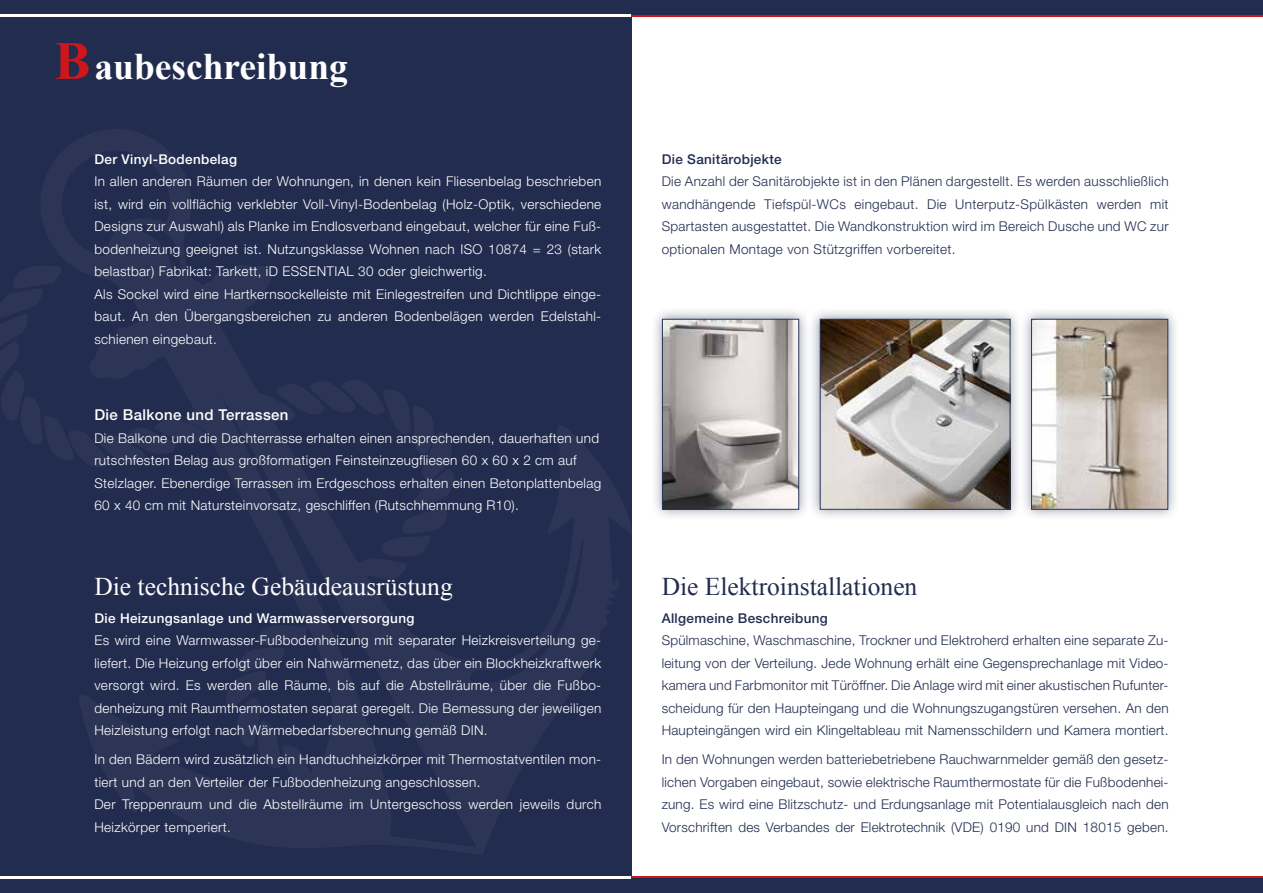
<style>
.page{position:relative;width:1263px;height:893px;background:#fff}
.page>*{position:absolute;margin:0;border:0;box-sizing:border-box;transform-origin:0 0}
.t1{font:700 37.5px "Times New Roman";color:#fff}
.t2{font:25.5px "Times New Roman";color:#fff}
.t3{font:25.5px "Times New Roman";color:#222c4e}
.t4{font:500 15px "Helvetica Neue";letter-spacing:.025em;color:#fff}
.t5{font:300 13.5px/22.5px "Helvetica Neue";letter-spacing:.025em;color:#fff}
.t6{font:300 13.5px/22.5px "Helvetica Neue";letter-spacing:.015em;color:#222c4e;text-align:justify}
.t7{font:500 13.5px "Helvetica Neue";letter-spacing:.025em;color:#fff}
.t8{font:500 13.5px "Helvetica Neue";letter-spacing:.025em;color:#222c4e}
.s1{font-size:54px;color:#cd171a}
</style>
<div class="page">
<div style="left:0;top:0;width:631px;height:893px;background:#222c4e"></div>
<hr style="left:0;top:876px;width:631px;height:2px;background:#fff">
<hr style="left:0;top:14px;width:631px;height:3px;background:#fff">
<hr style="left:631px;top:14px;width:632px;height:3px;background:#cd171a">
<hr style="left:631px;top:876px;width:632px;height:2px;background:#cd171a">
<div style="left:631px;top:878px;width:632px;height:15px;background:#222c4e"></div>
<div style="left:650px;top:307px;width:161px;height:214px;background:#222c4e;opacity:.5"></div>
<img style="left:664px;top:321px;width:133px;height:187px">
<div style="left:662px;top:319px;width:137px;height:191px;border:1px solid #28355c"></div>
<div style="left:1019px;top:307px;width:161px;height:214px;background:#222c4e;opacity:.5"></div>
<img style="left:1033px;top:321px;width:133px;height:187px">
<div style="left:1031px;top:319px;width:137px;height:191px;border:1px solid #28355c"></div>
<div style="left:808px;top:307px;width:214px;height:214px;background:#222c4e;opacity:.5"></div>
<img style="left:822px;top:321px;width:186px;height:187px">
<div style="left:820px;top:319px;width:190px;height:191px;border:1px solid #28355c"></div>
<div style="left:631px;top:0;width:632px;height:14px;background:#222c4e"></div>
<h1 class="t1" style="left:54px;top:40px;width:295px"><span class="s1">B</span>aubeschreibung</h1>
<p class="t7" style="left:94px;top:151px;width:144px">Der Vinyl-Bodenbelag</p>
<p class="t5" style="left:94px;top:170px;width:508px">In allen anderen Räumen der Wohnungen, in denen kein Fliesenbelag beschrieben ist, wird ein vollflächig verklebter Voll-Vinyl-Bodenbelag (Holz-Optik, verschiedene Designs zur Auswahl) als Planke im Endlosverband eingebaut, welcher für eine Fuß&shy;bodenheizung geeignet ist. Nutzungsklasse Wohnen nach ISO 10874 = 23 (stark belastbar) Fabrikat: Tarkett, iD ESSENTIAL 30 oder gleichwertig.<br>Als Sockel wird eine Hartkernsockelleiste mit Einlegestreifen und Dichtlippe einge&shy;baut. An den Übergangsbereichen zu anderen Bodenbelägen werden Edelstahl&shy;schienen eingebaut.</p>
<p class="t4" style="left:94px;top:406px;width:196px">Die Balkone und Terrassen</p>
<p class="t5" style="left:94px;top:426px;width:508px">Die Balkone und die Dachterrasse erhalten einen ansprechenden, dauerhaften und rutschfesten Belag aus großformatigen Feinsteinzeugfliesen 60 x 60 x 2 cm auf Stelzlager. Ebenerdige Terrassen im Erdgeschoss erhalten einen Betonplattenbelag 60 x 40 cm mit Natursteinvorsatz, geschliffen (Rutschhemmung R10).</p>
<h2 class="t2" style="left:94px;top:569px;width:360px">Die technische Gebäudeausrüstung</h2>
<p class="t7" style="left:94px;top:610px;width:322px">Die Heizungsanlage und Warmwasserversorgung</p>
<p class="t5" style="left:94px;top:629px;width:508px;text-align:justify">Es wird eine Warmwasser-Fußbodenheizung mit separater Heizkreisverteilung ge&shy;liefert. Die Heizung erfolgt über ein Nahwärmenetz, das über ein Blockheizkraftwerk versorgt wird. Es werden alle Räume, bis auf die Abstellräume, über die Fußbo&shy;denheizung mit Raumthermostaten separat geregelt. Die Bemessung der jeweiligen Heizleistung erfolgt nach Wärmebedarfsberechnung gemäß DIN.</p>
<p class="t5" style="left:94px;top:748px;width:508px">In den Bädern wird zusätzlich ein Handtuchheizkörper mit Thermostatventilen mon&shy;tiert und an den Verteiler der Fußbodenheizung angeschlossen.<br>Der Treppenraum und die Abstellräume im Untergeschoss werden jeweils durch Heizkörper temperiert.</p>
<p class="t8" style="left:662px;top:151px;width:122px">Die Sanitärobjekte</p>
<p class="t6" style="left:662px;top:170px;width:508px">Die Anzahl der Sanitärobjekte ist in den Plänen dargestellt. Es werden ausschließlich wandhängende Tiefspül-WCs eingebaut. Die Unterputz-Spülkästen werden mit Spartasten ausgestattet. Die Wandkonstruktion wird im Bereich Dusche und WC zur optionalen Montage von Stützgriffen vorbereitet.</p>
<h2 class="t3" style="left:662px;top:569px;width:257px">Die Elektroinstallationen</h2>
<p class="t8" style="left:662px;top:610px;width:168px">Allgemeine Beschreibung</p>
<p class="t6" style="left:662px;top:629px;width:508px">Spülmaschine, Waschmaschine, Trockner und Elektroherd erhalten eine separate Zu&shy;leitung von der Verteilung. Jede Wohnung erhält eine Gegensprechanlage mit Video&shy;kamera und Farbmonitor mit Türöffner. Die Anlage wird mit einer akustischen Rufunter&shy;scheidung für den Haupteingang und die Wohnungszugangstüren versehen. An den Haupteingängen wird ein Klingeltableau mit Namensschildern und Kamera montiert.</p>
<p class="t6" style="left:662px;top:748px;width:508px">In den Wohnungen werden batteriebetriebene Rauchwarnmelder gemäß den gesetz&shy;lichen Vorgaben eingebaut, sowie elektrische Raumthermostate für die Fußbodenhei&shy;zung. Es wird eine Blitzschutz- und Erdungsanlage mit Potentialausgleich nach den Vorschriften des Verbandes der Elektrotechnik (VDE) 0190 und DIN 18015 geben.</p>
</div>
